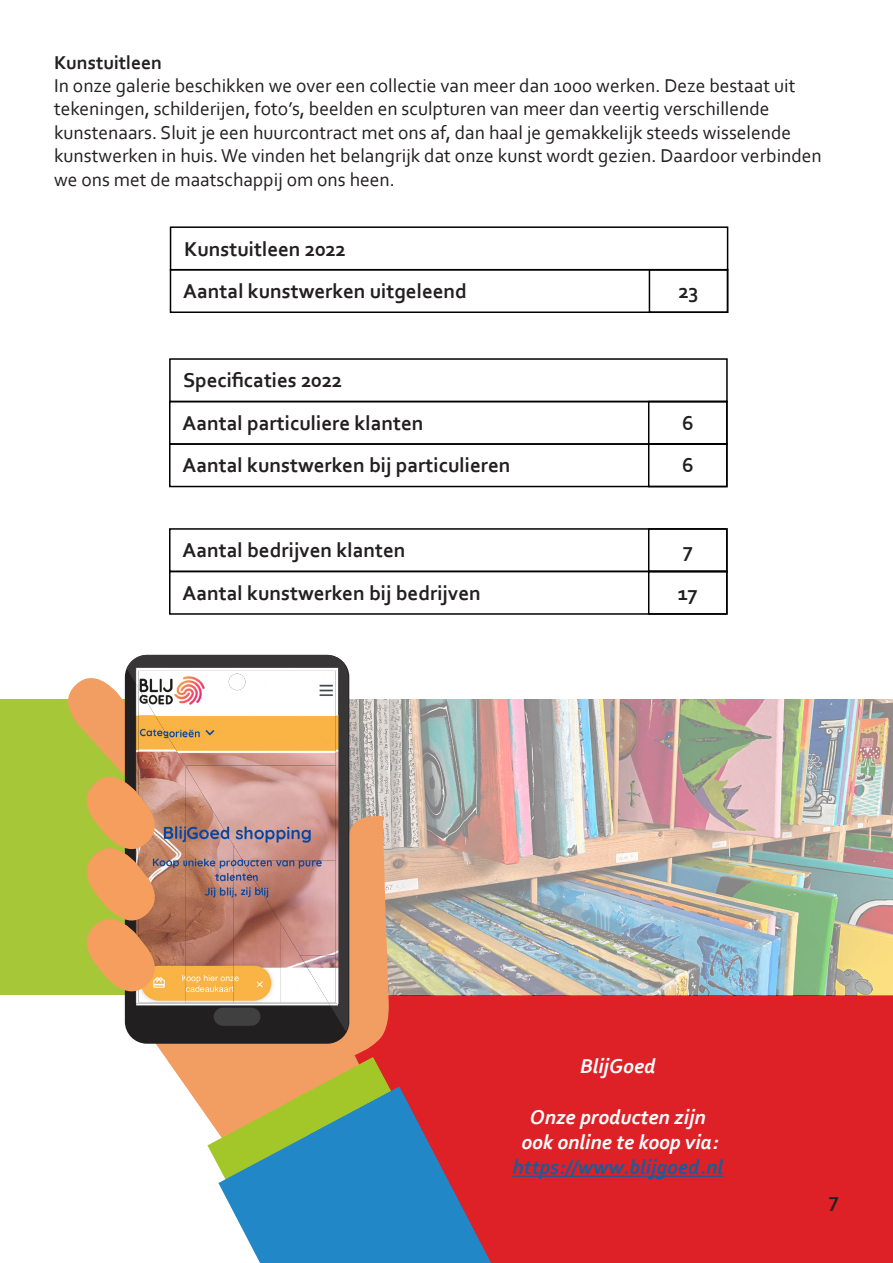
<style>
.page{position:relative;width:893px;height:1263px;background:#fff}
.page>*{position:absolute;margin:0;border:0;box-sizing:border-box;transform-origin:0 0}
.t1{font:700 21px "Corbel";color:#231f20}
.t2{font:italic 700 21px "Corbel";color:#fff}
.t3{font:italic 700 21px "Corbel";color:#175d9e}
.t4{font:19.5px/23.4px "Corbel";color:#231f20}
.t5{font:700 19.5px "Corbel";color:#231f20}
</style>
<div class="page">
<div style="left:0;top:699px;width:325px;height:296px;background:#a6c738"></div>
<div style="left:344px;top:995px;width:549px;height:268px;background:#de2126"></div>
<img style="left:390px;top:699px;width:503px;height:296px">
<hr style="left:512px;top:1175px;width:211px;height:2px;background:#175d9e">
<svg style="left:156px;top:813px;width:235px;height:304px;fill:#f29e63"></svg>
<div style="left:125px;top:655px;width:224px;height:389px;background:#211f1f;border-radius:22px"></div>
<svg style="left:127px;top:1005px;width:221px;height:27px"></svg>
<svg style="left:207px;top:1057px;width:284px;height:206px"></svg>
<svg style="left:68px;top:655px;width:322px;height:350px"></svg>
<div style="left:169px;top:443px;width:559px;height:44px;border:2px solid #000001"></div>
<div style="left:169px;top:528px;width:559px;height:44px;border:2px solid #000001"></div>
<div style="left:169px;top:571px;width:559px;height:44px;border:2px solid #000001"></div>
<div style="left:648px;top:401px;width:80px;height:44px;border:2px solid #000001"></div>
<div style="left:648px;top:443px;width:80px;height:44px;border:2px solid #000001"></div>
<div style="left:648px;top:528px;width:80px;height:44px;border:2px solid #000001"></div>
<div style="left:648px;top:571px;width:80px;height:44px;border:2px solid #000001"></div>
<div style="left:170px;top:269px;width:558px;height:44px;border:2px solid #000001"></div>
<div style="left:649px;top:269px;width:79px;height:44px;border:2px solid #000001"></div>
<div style="left:169px;top:358px;width:559px;height:44px;border:2px solid #000001"></div>
<div style="left:170px;top:226px;width:558px;height:44px;border:2px solid #000001"></div>
<p class="t5" style="left:54px;top:50px;width:110px">Kunstuitleen</p>
<p class="t4" style="left:54px;top:73px;width:743px">In onze galerie beschikken we over een collectie van meer dan 1000 werken. Deze bestaat uit</p>
<p class="t4" style="left:54px;top:97px;width:717px">tekeningen, schilderijen, foto’s, beelden en sculpturen van meer dan veertig verschillende</p>
<p class="t4" style="left:54px;top:120px;width:739px">kunstenaars. Sluit je een huurcontract met ons af, dan haal je gemakkelijk steeds wisselende</p>
<p class="t4" style="left:54px;top:143px;width:769px">kunstwerken in huis. We vinden het belangrijk dat onze kunst wordt gezien. Daardoor verbinden we ons met de maatschappij om ons heen.</p>
<p class="t1" style="left:184px;top:236px;width:163px">Kunstuitleen 2022</p>
<p class="t1" style="left:183px;top:278px;width:285px">Aantal kunstwerken uitgeleend</p>
<p class="t1" style="left:678px;top:278px;width:22px">23</p>
<p class="t1" style="left:183px;top:367px;width:161px">Specificaties 2022</p>
<p class="t1" style="left:183px;top:410px;width:242px">Aantal particuliere klanten</p>
<p class="t1" style="left:183px;top:452px;width:329px">Aantal kunstwerken bij particulieren</p>
<p class="t1" style="left:183px;top:537px;width:224px">Aantal bedrijven klanten</p>
<p class="t1" style="left:183px;top:580px;width:300px">Aantal kunstwerken bij bedrijven</p>
<p class="t1" style="left:682px;top:410px;width:13px">6</p>
<p class="t1" style="left:682px;top:452px;width:13px">6</p>
<p class="t1" style="left:683px;top:537px;width:12px">7</p>
<p class="t1" style="left:678px;top:580px;width:22px">17</p>
<p class="t2" style="left:580px;top:1053px;width:77px">BlijGoed</p>
<p class="t2" style="left:530px;top:1104px;width:177px">Onze producten zijn</p>
<p class="t2" style="left:521px;top:1129px;width:199px">ook online te koop via:</p>
<p class="t3" style="left:512px;top:1154px;width:212px">https://www.blijgoed.nl</p>
<p class="t1" style="left:829px;top:1187px;width:12px">7</p>
</div>
